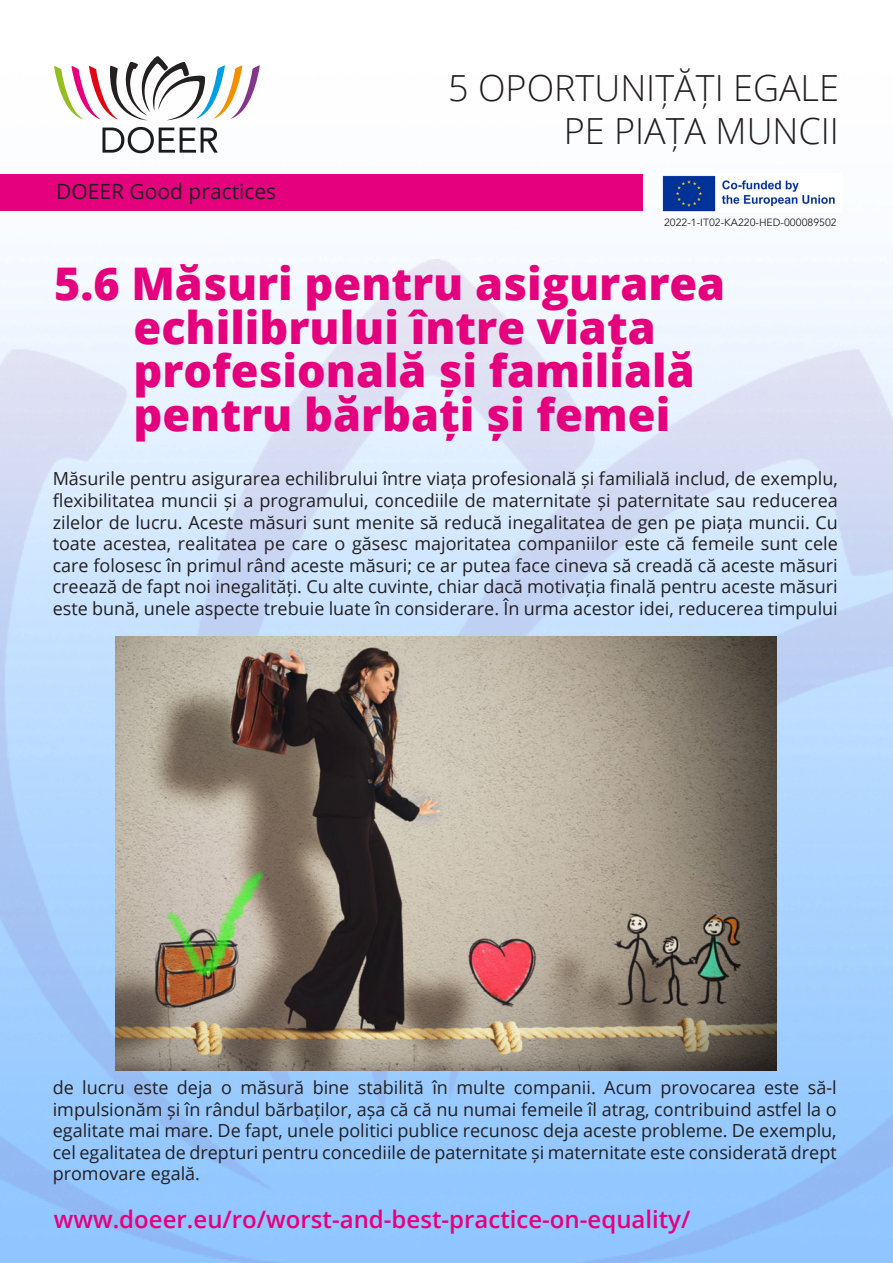
<style>
.page{position:relative;width:893px;height:1263px;background:#fff}
.page>*{position:absolute;margin:0;border:0;box-sizing:border-box;transform-origin:0 0}
.t1{font:800 45px/43.5px "Open Sans";color:#e5007d}
.t2{font:300 36px/43.2px "Open Sans";color:#231f20;text-align:right}
.t3{font:600 24px "Open Sans";color:#e6007d}
.t4{font:21px "Open Sans";color:#231f20}
.t5{font:18px/21.6px "Open Sans";color:#231f20;text-align:justify}
.t6{font:10.5px "Avenir";color:#231f20}
</style>
<div class="page">
<div style="left:0;top:175px;width:642px;height:36px;background:#e5007d"></div>
<svg style="left:54px;top:56px;width:206px;height:65px"></svg>
<svg style="left:102px;top:127px;width:116px;height:26px"></svg>
<img style="left:662px;top:175px;width:173px;height:37px">
<img style="left:0;top:259px;width:893px;height:1004px">
<img style="left:116px;top:636px;width:661px;height:434px">
<p class="t4" style="left:56px;top:177px;width:222px">DOEER Good practices</p>
<h2 class="t2" style="left:448px;top:65px;width:392px">5 OPORTUNIȚĂȚI EGALE<br>PE PIAȚA MUNCII</h2>
<p class="t6" style="left:664px;top:216px;width:174px">2022-1-IT02-KA220-HED-000089502</p>
<h1 class="t1" style="left:134px;top:260px;width:593px;text-indent:-80px">5.6 Măsuri pentru asigurarea echilibrului între viața profesională și familială pentru bărbați și femei</h1>
<p class="t5" style="left:53px;top:468px;width:787px">Măsurile pentru asigurarea echilibrului între viața profesională și familială includ, de exemplu, flexibilitatea muncii și a programului, concediile de maternitate și paternitate sau reducerea zilelor de lucru. Aceste măsuri sunt menite să reducă inegalitatea de gen pe piața muncii. Cu toate acestea, realitatea pe care o găsesc majoritatea companiilor este că femeile sunt cele care folosesc în primul rând aceste măsuri; ce ar putea face cineva să creadă că aceste măsuri creează de fapt noi inegalități. Cu alte cuvinte, chiar dacă motivația finală pentru aceste măsuri este bună, unele aspecte trebuie luate în considerare. În urma acestor idei, reducerea timpului</p>
<p class="t5" style="left:53px;top:1076px;width:785px">de lucru este deja o măsură bine stabilită în multe companii. Acum provocarea este să-l impulsionăm și în rândul bărbaților, așa că că nu numai femeile îl atrag, contribuind astfel la o egalitate mai mare. De fapt, unele politici publice recunosc deja aceste probleme. De exemplu, cel egalitatea de drepturi pentru concediile de paternitate și maternitate este considerată drept promovare egală.</p>
<h3 class="t3" style="left:54px;top:1203px;width:638px">www.doeer.eu/ro/worst-and-best-practice-on-equality/</h3>
</div>
